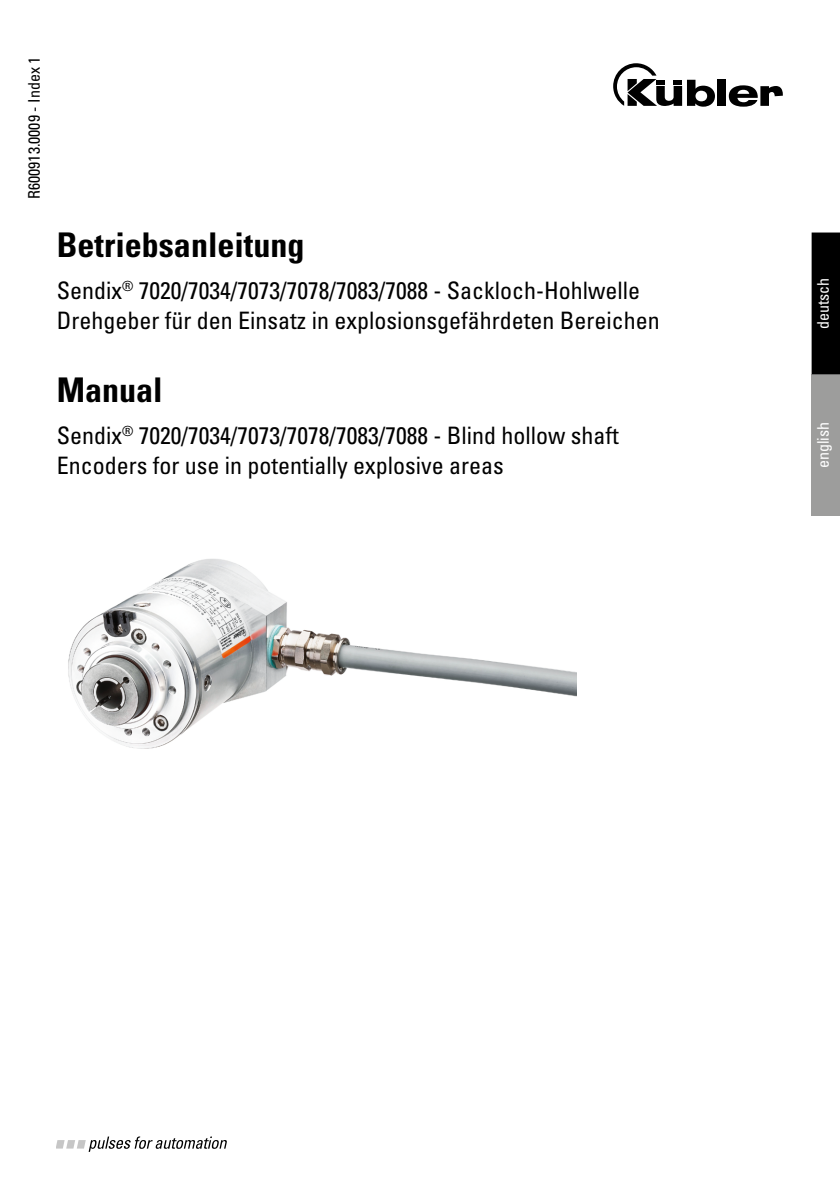
<style>
.page{position:relative;width:840px;height:1191px;background:#fff}
.page>*{position:absolute;margin:0;border:0;box-sizing:border-box;transform-origin:0 0}
.t1{font:700 condensed 34px "Univers LT Std";color:#000}
.t2{font:condensed 24px/30px "Univers LT Std";color:#000}
.t3{font:condensed 16px "Univers LT Std";color:#000}
.t4{font:condensed 16px "Univers LT Std";color:#fff}
</style>
<div class="page">
<svg style="left:57px;top:1136px;width:170px;height:15px"></svg>
<div style="left:811px;top:374px;width:28px;height:142px;background:#9d9d9c"></div>
<div style="left:811px;top:232px;width:28px;height:142px;background:#000"></div>
<div style="left:717px;top:80px;width:8px;height:26px;background:#000"></div>
<svg style="left:728px;top:85px;width:54px;height:22px"></svg>
<svg style="left:613px;top:63px;width:101px;height:44px"></svg>
<img style="left:68px;top:559px;width:508px;height:190px">
<p class="t3" style="left:24px;top:199px;width:144px;rotate:-90deg">R600913.0009 - Index 1</p>
<h1 class="t1" style="left:57px;top:224px;width:249px">Betriebsanleitung</h1>
<p class="t2" style="left:57px;top:275px;width:604px">Sendix<sup>®</sup> 7020/7034/7073/7078/7083/7088 - Sackloch-Hohlwelle<br>Drehgeber für den Einsatz in explosionsgefährdeten Bereichen</p>
<h1 class="t1" style="left:57px;top:369px;width:107px">Manual</h1>
<p class="t2" style="left:57px;top:419px;width:563px">Sendix<sup>®</sup> 7020/7034/7073/7078/7083/7088 - Blind hollow shaft<br>Encoders for use in potentially explosive areas</p>
<p class="t4" style="left:812px;top:329px;width:53px;rotate:-90deg">deutsch</p>
<p class="t4" style="left:812px;top:468px;width:48px;rotate:-90deg">english</p>
</div>
